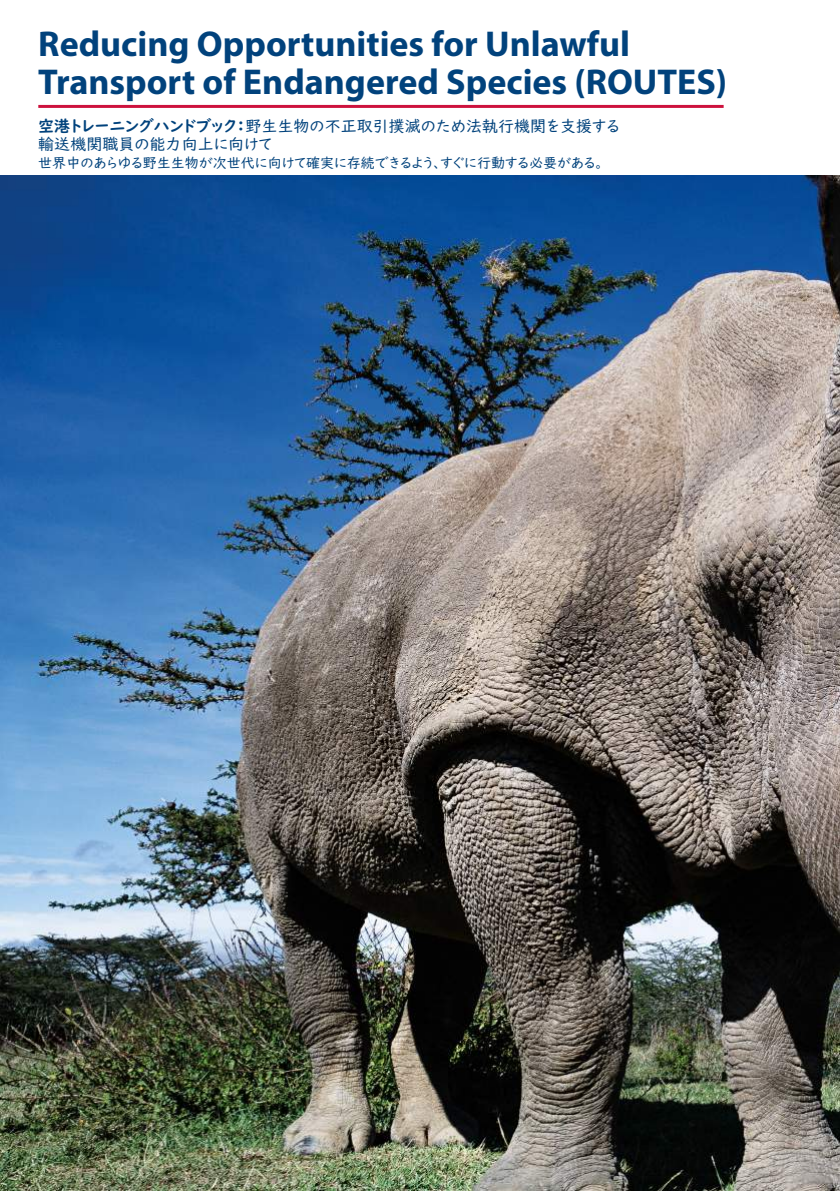
<style>
.page{position:relative;width:840px;height:1191px;background:#fff}
.page>*{position:absolute;margin:0;border:0;box-sizing:border-box;transform-origin:0 0}
.t1{font:700 36px/38px "Myriad Pro";color:#01427c}
.t2{font:16px/18px "UD Digi Kyokasho NK R";color:#01427c}
.t3{font:14px "UD Digi Kyokasho NK R";color:#01427c}
.s1{font-family:"UD Digi Kyokasho NK B"}
</style>
<div class="page">
<hr style="left:38px;top:105px;width:685px;height:3px;background:#cd123d">
<img style="left:0;top:175px;width:839px;height:1016px">
<p class="t1" style="left:38px;top:23px;width:690px">Reducing Opportunities for Unlawful<br>Transport of Endangered Species (ROUTES)</p>
<p class="t2" style="left:38px;top:117px;width:582px"><span class="s1">空港トレーニングハンドブック：</span>野生生物の不正取引撲滅のため法執行機関を支援する輸送機関職員の能力向上に向けて</p>
<p class="t3" style="left:38px;top:154px;width:565px">世界中のあらゆる野生生物が次世代に向けて確実に存続できるよう、すぐに行動する必要がある。</p>
</div>
